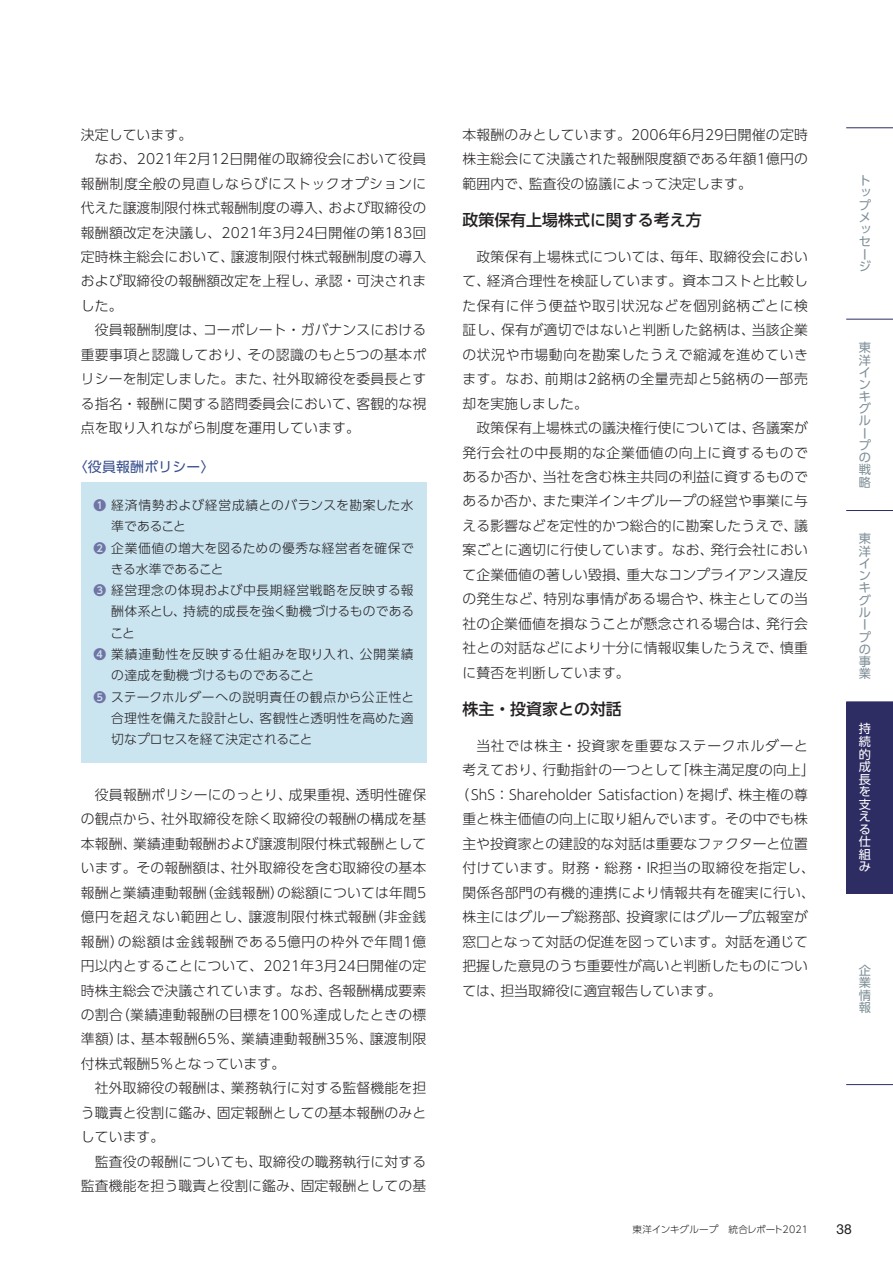
<style>
.page{position:relative;width:893px;height:1263px;background:#fff}
.page>*{position:absolute;margin:0;border:0;box-sizing:border-box;transform-origin:0 0}
.t1{font:500 15.9px "UD Shin Go Pro";color:#231f20}
.t2{font:300 13.8px/24.5px "UD Shin Go Pro";letter-spacing:.01em;color:#231f20;text-align:justify}
.t3{font:300 13.8px "UD Shin Go Pro";letter-spacing:.045em;color:#231f20}
.t4{font:300 13.8px "UD Shin Go Pro";letter-spacing:.035em;color:#231f20}
.t5{font:13.8px "UD Shin Go Pro";letter-spacing:.02em;color:#354e8c}
.t6{font:13.8px "Helvetica Neue LT Std";color:#231f20}
.t7{font:300 12.75px "UD Shin Go Pro";letter-spacing:.02em;color:#231f20}
.t8{font:300 12.75px "UD Shin Go Pro";letter-spacing:.045em;color:#231f20}
.t9{font:300 12.75px "UD Shin Go Pro";letter-spacing:.06em;color:#231f20}
.t10{font:300 12.75px "UD Shin Go Pro";letter-spacing:.04em;color:#231f20}
.t11{font:300 12.75px "UD Shin Go Pro";color:#231f20}
.t12{font:300 12.75px "UD Shin Go Pro";letter-spacing:-.015em;color:#231f20}
.t13{font:12.15px/12.3px "UD Shin Go Pro";color:#7f9098}
.t14{font:12.15px/12.5px "UD Shin Go Pro";color:#fff;text-align:justify}
.t15{font:300 9.6px "UD Shin Go Pro";letter-spacing:.005em;color:#231f20}
.s1{font-family:"UD Shin Go Pro De";font-weight:700;color:#7073a3}
</style>
<div class="page">
<div style="left:81px;top:482px;width:345px;height:280px;background:#cae4f0"></div>
<div style="left:846px;top:702px;width:47px;height:191px;background:#2d2c63"></div>
<hr style="left:846px;top:128px;width:47px;height:1px;background:#2d2c63">
<hr style="left:846px;top:319px;width:47px;height:1px;background:#2d2c63">
<hr style="left:846px;top:510px;width:47px;height:1px;background:#2d2c63">
<hr style="left:846px;top:893px;width:47px;height:1px;background:#2d2c63">
<hr style="left:846px;top:1084px;width:47px;height:1px;background:#2d2c63">
<p class="t2" style="left:81px;top:122px;width:113px">決定しています。</p>
<p class="t2" style="left:95px;top:146px;width:333px">なお、2021年2月12日開催の取締役会において役員</p>
<p class="t3" style="left:81px;top:172px;width:347px">報酬制度全般の見直しならびにストックオプションに</p>
<p class="t2" style="left:81px;top:195px;width:347px">代えた譲渡制限付株式報酬制度の導入、および取締役の</p>
<p class="t2" style="left:81px;top:220px;width:347px">報酬額改定を決議し、2021年3月24日開催の第183回</p>
<p class="t2" style="left:81px;top:244px;width:347px">定時株主総会において、譲渡制限付株式報酬制度の導入</p>
<p class="t2" style="left:81px;top:268px;width:347px">および取締役の報酬額改定を上程し、承認・可決されま</p>
<p class="t2" style="left:81px;top:293px;width:43px">した。</p>
<p class="t2" style="left:95px;top:317px;width:333px">役員報酬制度は、コーポレート・ガバナンスにおける</p>
<p class="t2" style="left:81px;top:342px;width:347px">重要事項と認識しており、その認識のもと5つの基本ポ</p>
<p class="t2" style="left:81px;top:366px;width:347px">リシーを制定しました。また、社外取締役を委員長とす</p>
<p class="t2" style="left:81px;top:391px;width:347px">る指名・報酬に関する諮問委員会において、客観的な視</p>
<p class="t2" style="left:81px;top:415px;width:281px">点を取り入れながら制度を運用しています。</p>
<p class="t5" style="left:74px;top:455px;width:142px">〈役員報酬ポリシー〉</p>
<p class="t8" style="left:94px;top:495px;width:321px"><span class="s1">❶</span> 経済情勢および経営成績とのバランスを勘案した水</p>
<p class="t7" style="left:111px;top:516px;width:76px">準であること</p>
<p class="t10" style="left:94px;top:537px;width:322px"><span class="s1">❷</span> 企業価値の増大を図るための優秀な経営者を確保で</p>
<p class="t12" style="left:111px;top:559px;width:114px">きる水準であること</p>
<p class="t8" style="left:94px;top:580px;width:321px"><span class="s1">❸</span> 経営理念の体現および中長期経営戦略を反映する報</p>
<p class="t7" style="left:111px;top:601px;width:304px">酬体系とし、持続的成長を強く動機づけるものである</p>
<p class="t7" style="left:111px;top:623px;width:26px">こと</p>
<p class="t9" style="left:94px;top:644px;width:321px"><span class="s1">❹</span> 業績連動性を反映する仕組みを取り入れ、公開業績</p>
<p class="t7" style="left:111px;top:665px;width:205px">の達成を動機づけるものであること</p>
<p class="t9" style="left:94px;top:686px;width:322px"><span class="s1">❺</span> ステークホルダーへの説明責任の観点から公正性と</p>
<p class="t7" style="left:111px;top:708px;width:304px">合理性を備えた設計とし、客観性と透明性を高めた適</p>
<p class="t11" style="left:111px;top:729px;width:203px">切なプロセスを経て決定されること</p>
<p class="t2" style="left:81px;top:782px;width:347px;text-indent:14px">役員報酬ポリシーにのっとり、成果重視、透明性確保の観点から、社外取締役を除く取締役の報酬の構成を基本報酬、業績連動報酬および譲渡制限付株式報酬としています。その報酬額は、社外取締役を含む取締役の基本報酬と業績連動報酬（金銭報酬）の総額については年間5億円を超えない範囲とし、譲渡制限付株式報酬（非金銭報酬）の総額は金銭報酬である5億円の枠外で年間1億円以内とすることについて、2021年3月24日開催の定時株主総会で決議されています。なお、各報酬構成要素の割合（業績連動報酬の目標を100％達成したときの標準額）は、基本報酬65％、業績連動報酬35％、譲渡制限付株式報酬5％となっています。</p>
<p class="t2" style="left:81px;top:1075px;width:347px;text-indent:14px">社外取締役の報酬は、業務執行に対する監督機能を担う職責と役割に鑑み、固定報酬としての基本報酬のみとしています。</p>
<p class="t2" style="left:81px;top:1149px;width:347px;text-align:right">監査役の報酬についても、取締役の職務執行に対する監査機能を担う職責と役割に鑑み、固定報酬としての基</p>
<p class="t2" style="left:462px;top:122px;width:347px">本報酬のみとしています。2006年6月29日開催の定時株主総会にて決議された報酬限度額である年額1億円の範囲内で、監査役の協議によって決定します。</p>
<p class="t1" style="left:462px;top:207px;width:241px">政策保有上場株式に関する考え方</p>
<p class="t2" style="left:462px;top:244px;width:347px;text-indent:14px">政策保有上場株式については、毎年、取締役会において、経済合理性を検証しています。資本コストと比較した保有に伴う便益や取引状況などを個別銘柄ごとに検証し、保有が適切ではないと判断した銘柄は、当該企業の状況や市場動向を勘案したうえで縮減を進めていきます。なお、前期は2銘柄の全量売却と5銘柄の一部売却を実施しました。</p>
<p class="t2" style="left:462px;top:415px;width:347px;text-indent:14px">政策保有上場株式の議決権行使については、各議案が発行会社の中長期的な企業価値の向上に資するものであるか否か、当社を含む株主共同の利益に資するものであるか否か、また東洋インキグループの経営や事業に与える影響などを定性的かつ総合的に勘案したうえで、議案ごとに適切に行使しています。なお、発行会社において企業価値の著しい毀損、重大なコンプライアンス違反の発生など、特別な事情がある場合や、株主としての当社の企業価値を損なうことが懸念される場合は、発行会社との対話などにより十分に情報収集したうえで、慎重に賛否を判断しています。</p>
<p class="t1" style="left:462px;top:696px;width:161px">株主・投資家との対話</p>
<p class="t3" style="left:476px;top:735px;width:333px">当社では株主・投資家を重要なステークホルダーと</p>
<p class="t2" style="left:462px;top:757px;width:354px">考えており、行動指針の一つとして「株主満足度の向上」</p>
<p class="t2" style="left:455px;top:782px;width:354px">（ShS：Shareholder Satisfaction）を掲げ、株主権の尊</p>
<p class="t2" style="left:462px;top:806px;width:347px">重と株主価値の向上に取り組んでいます。その中でも株</p>
<p class="t2" style="left:462px;top:831px;width:347px">主や投資家との建設的な対話は重要なファクターと位置</p>
<p class="t4" style="left:462px;top:857px;width:354px">付けています。財務・総務・IR担当の取締役を指定し、</p>
<p class="t2" style="left:462px;top:880px;width:354px">関係各部門の有機的連携により情報共有を確実に行い、</p>
<p class="t2" style="left:462px;top:904px;width:347px">株主にはグループ総務部、投資家にはグループ広報室が</p>
<p class="t2" style="left:462px;top:929px;width:347px">窓口となって対話の促進を図っています。対話を通じて</p>
<p class="t2" style="left:462px;top:953px;width:347px">把握した意見のうち重要性が高いと判断したものについ</p>
<p class="t2" style="left:462px;top:977px;width:261px">ては、担当取締役に適宜報告しています。</p>
<p class="t13" style="left:859px;top:174px;width:14px">トップメッセージ</p>
<p class="t13" style="left:859px;top:341px;width:14px">東洋インキグループの戦略</p>
<p class="t13" style="left:859px;top:532px;width:14px">東洋インキグループの事業</p>
<p class="t14" style="left:859px;top:722px;width:13px">持続的成長を支える仕組み</p>
<p class="t13" style="left:859px;top:963px;width:14px;text-align:justify">企業情報</p>
<p class="t15" style="left:633px;top:1222px;width:177px">東洋インキグループ　統合レポート2021</p>
<p class="t6" style="left:836px;top:1221px;width:17px">38</p>
</div>
